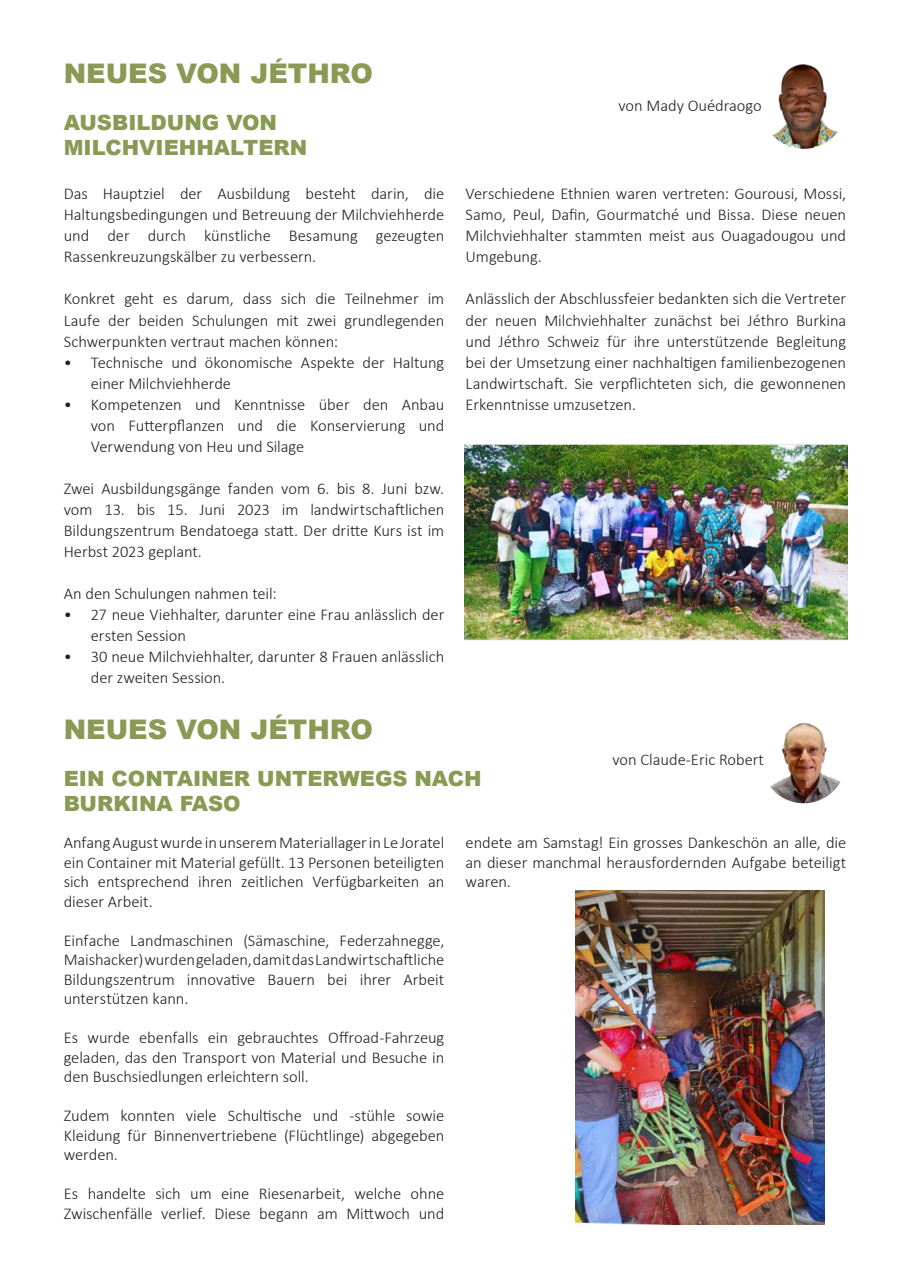
<style>
.page{position:relative;width:910px;height:1280px;background:#fff}
.page>*{position:absolute;margin:0;border:0;box-sizing:border-box;transform-origin:0 0}
.t1{font:900 27px "Arial";color:#889a53}
.t2{font:900 21px/25.2px "Arial";color:#889a53}
.t3{font:300 16.5px/21px "Calibri";letter-spacing:-.005em;color:#231f20;text-align:justify}
</style>
<div class="page">
<img style="left:761px;top:64px;width:85px;height:85px;border-radius:43px">
<img style="left:761px;top:718px;width:85px;height:85px;border-radius:43px">
<img style="left:465px;top:444px;width:382px;height:196px">
<img style="left:576px;top:890px;width:249px;height:334px">
<h1 class="t1" style="left:64px;top:54px;width:311px">NEUES VON JÉTHRO</h1>
<p class="t2" style="left:64px;top:109px;width:245px">AUSBILDUNG VON<br>MILCHVIEHHALTERN</p>
<p class="t3" style="left:64px;top:183px;width:382px">Das Hauptziel der Ausbildung besteht darin, die Haltungsbedingungen und Betreuung der Milchviehherde und der durch künstliche Besamung gezeugten Rassenkreuzungskälber zu verbessern.</p>
<p class="t3" style="left:64px;top:288px;width:382px">Konkret geht es darum, dass sich die Teilnehmer im Laufe der beiden Schulungen mit zwei grundlegenden Schwerpunkten vertraut machen können:</p>
<p class="t3" style="left:91px;top:351px;width:355px;text-indent:-27px">• Technische und ökonomische Aspekte der Haltung einer Milchviehherde</p>
<p class="t3" style="left:91px;top:393px;width:355px;text-indent:-27px">• Kompetenzen und Kenntnisse über den Anbau von Futterpflanzen und die Konservierung und Verwendung von Heu und Silage</p>
<p class="t3" style="left:64px;top:477px;width:382px">Zwei Ausbildungsgänge fanden vom 6. bis 8. Juni bzw. vom 13. bis 15. Juni 2023 im landwirtschaftlichen Bildungszentrum Bendatoega statt. Der dritte Kurs ist im Herbst 2023 geplant.</p>
<p class="t3" style="left:64px;top:582px;width:214px">An den Schulungen nahmen teil:</p>
<p class="t3" style="left:91px;top:603px;width:355px;text-indent:-27px">• 27 neue Viehhalter, darunter eine Frau anlässlich der ersten Session</p>
<p class="t3" style="left:91px;top:645px;width:355px;text-indent:-27px">• 30 neue Milchviehhalter, darunter 8 Frauen anlässlich der zweiten Session.</p>
<p class="t3" style="left:618px;top:94px;width:145px">von Mady Ouédraogo</p>
<p class="t3" style="left:466px;top:183px;width:382px">Verschiedene Ethnien waren vertreten: Gourousi, Mossi, Samo, Peul, Dafin, Gourmatché und Bissa. Diese neuen Milchviehhalter stammten meist aus Ouagadougou und Umgebung.</p>
<p class="t3" style="left:466px;top:288px;width:382px">Anlässlich der Abschlussfeier bedankten sich die Vertreter der neuen Milchviehhalter zunächst bei Jéthro Burkina und Jéthro Schweiz für ihre unterstützende Begleitung bei der Umsetzung einer nachhaltigen familienbezogenen Landwirtschaft. Sie verpflichteten sich, die gewonnenen Erkenntnisse umzusetzen.</p>
<h1 class="t1" style="left:64px;top:710px;width:311px">NEUES VON JÉTHRO</h1>
<p class="t2" style="left:64px;top:765px;width:419px">EIN CONTAINER UNTERWEGS NACH<br>BURKINA FASO</p>
<p class="t3" style="left:612px;top:748px;width:153px">von Claude-Eric Robert</p>
<p class="t3" style="left:64px;top:832px;width:382px;line-height:19.5px">Anfang August wurde in unserem Materiallager in Le Joratel ein Container mit Material gefüllt. 13 Personen beteiligten sich entsprechend ihren zeitlichen Verfügbarkeiten an dieser Arbeit.</p>
<p class="t3" style="left:64px;top:930px;width:382px;line-height:19.5px">Einfache Landmaschinen (Sämaschine, Federzahnegge, Maishacker) wurden geladen, damit das Landwirtschaftliche Bildungszentrum innovative Bauern bei ihrer Arbeit unterstützen kann.</p>
<p class="t3" style="left:64px;top:1027px;width:382px;line-height:19.5px">Es wurde ebenfalls ein gebrauchtes Offroad-Fahrzeug geladen, das den Transport von Material und Besuche in den Buschsiedlungen erleichtern soll.</p>
<p class="t3" style="left:64px;top:1105px;width:382px;line-height:19.5px">Zudem konnten viele Schultische und -stühle sowie Kleidung für Binnenvertriebene (Flüchtlinge) abgegeben werden.</p>
<p class="t3" style="left:64px;top:1183px;width:382px;line-height:19.5px">Es handelte sich um eine Riesenarbeit, welche ohne<br>Zwischenfälle verlief. Diese begann am Mittwoch und</p>
<p class="t3" style="left:466px;top:832px;width:382px;line-height:19.5px">endete am Samstag! Ein grosses Dankeschön an alle, die an dieser manchmal herausfordernden Aufgabe beteiligt waren.</p>
</div>
